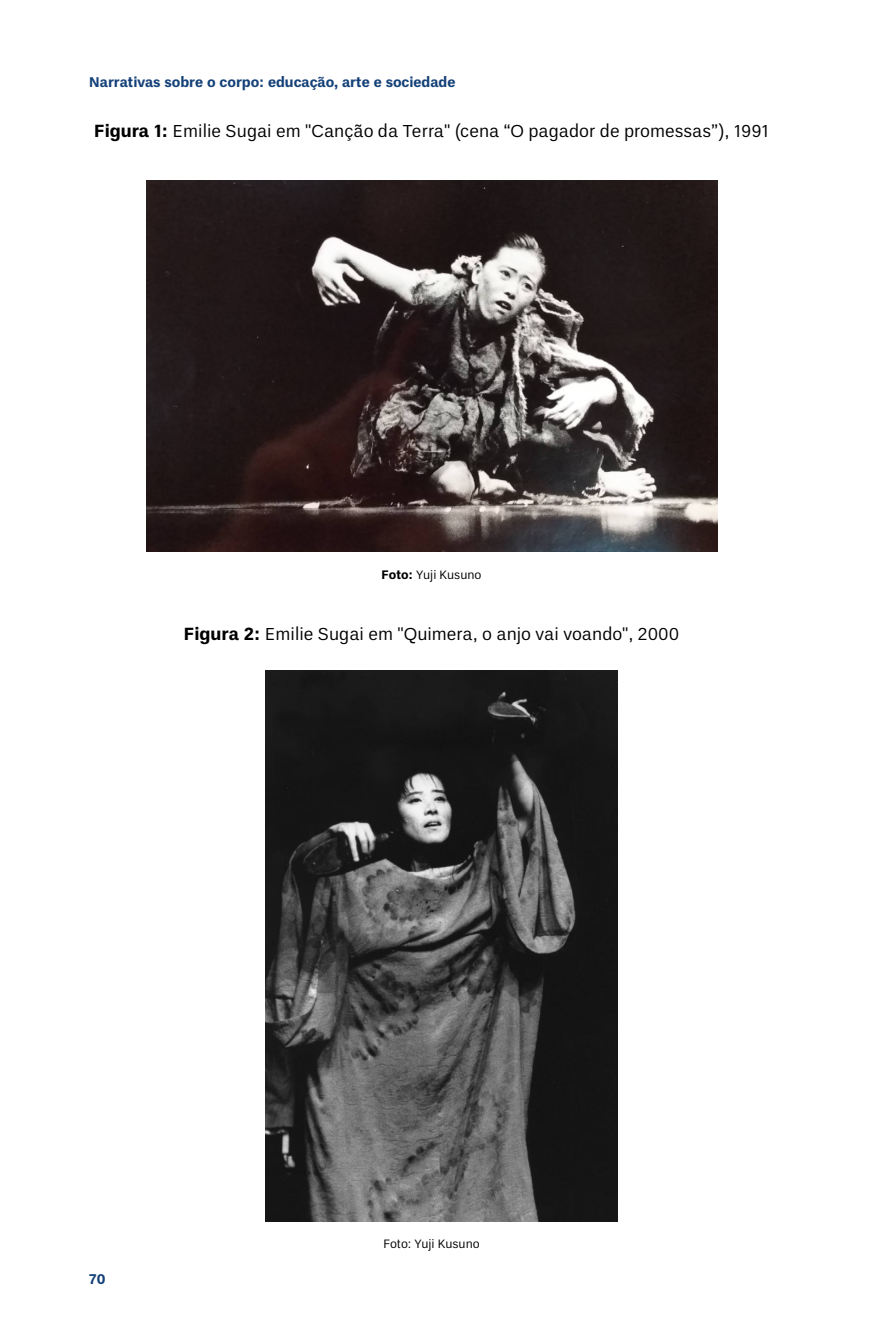
<style>
.page{position:relative;width:893px;height:1340px;background:#fff}
.page>*{position:absolute;margin:0;border:0;box-sizing:border-box;transform-origin:0 0}
.t1{font:17.5px "Un B Pro";color:#000}
.t2{font:700 14px "Un B Pro";color:#144178}
.t3{font:12.25px "Un B Pro";color:#000}
.s1{font-weight:700}
</style>
<div class="page">
<img style="left:146px;top:180px;width:571px;height:372px">
<img style="left:265px;top:671px;width:353px;height:550px">
<p class="t2" style="left:89px;top:74px;width:368px">Narrativas sobre o corpo: educação, arte e sociedade</p>
<p class="t1" style="left:94px;top:121px;width:676px"><span class="s1">Figura 1:</span> Emilie Sugai em "Canção da Terra" (cena “O pagador de promessas”), 1991</p>
<p class="t3" style="left:382px;top:567px;width:101px"><span class="s1">Foto:</span> Yuji Kusuno</p>
<p class="t1" style="left:184px;top:623px;width:497px"><span class="s1">Figura 2:</span> Emilie Sugai em "Quimera, o anjo vai voando", 2000</p>
<p class="t2" style="left:89px;top:1271px;width:18px">70</p>
<p class="t3" style="left:383px;top:1236px;width:98px">Foto: Yuji Kusuno</p>
</div>
